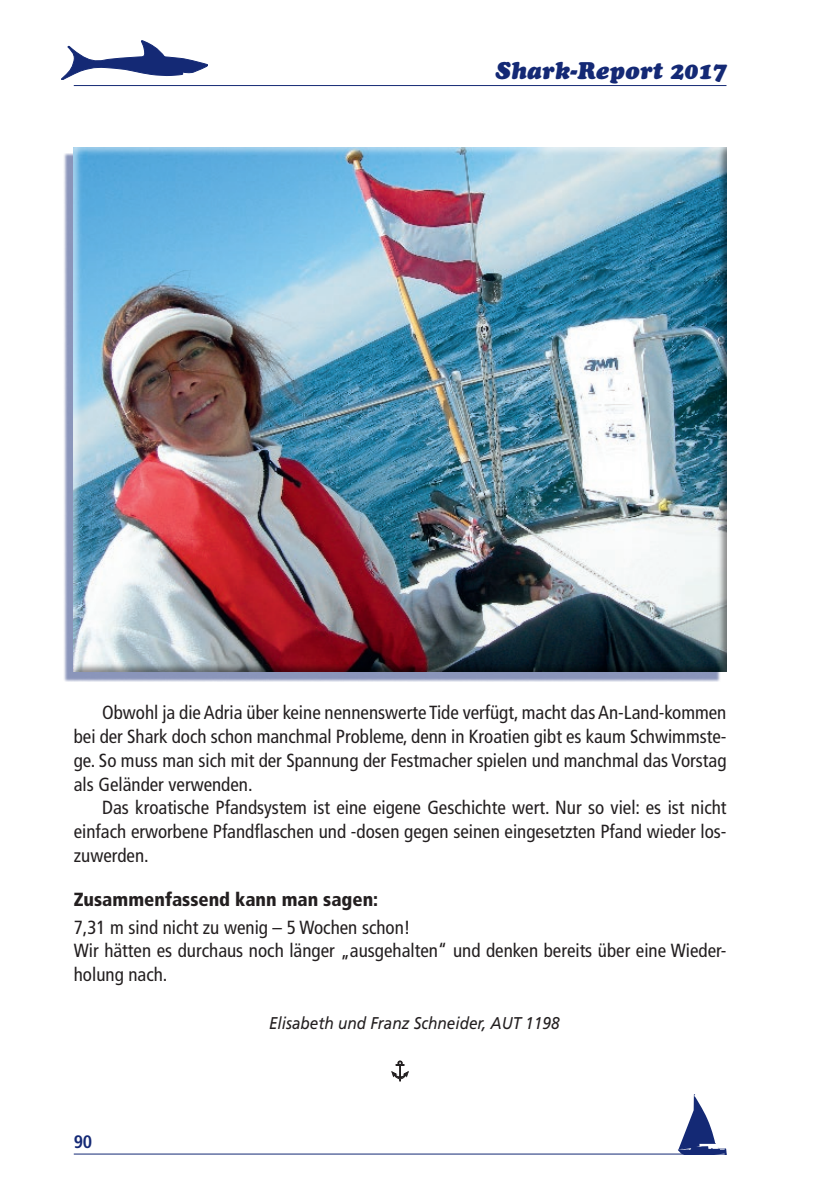
<style>
.page{position:relative;width:840px;height:1191px;background:#fff}
.page>*{position:absolute;margin:0;border:0;box-sizing:border-box;transform-origin:0 0}
.t1{font:25px "Transport";color:#231f20}
.t2{font:italic 24px "Cooper Black Std";color:#142975}
.t3{font:condensed 19px/23.8px "Frutiger";color:#231f20;text-align:justify}
.t4{font:900 condensed 19px "Frutiger";color:#231f20}
.t5{font:700 condensed 18px "Frutiger";color:#142975}
.t6{font:italic 17px "Frutiger";color:#231f20;scale:.9 1}
</style>
<div class="page">
<svg style="left:391px;top:1060px;width:17px;height:21px"></svg>
<div style="left:67px;top:140px;width:670px;height:532px;background:#231f20;opacity:.5"></div>
<hr style="left:74px;top:85px;width:652px;height:1px;background:#142975">
<svg style="left:61px;top:40px;width:147px;height:40px"></svg>
<hr style="left:74px;top:1153px;width:652px;height:1px;background:#142975">
<svg style="left:677px;top:1094px;width:49px;height:60px"></svg>
<p class="t2" style="left:495px;top:56px;width:232px">Shark-Report 2017</p>
<p class="t3" style="left:74px;top:701px;width:653px;text-indent:28px">Obwohl ja die Adria über keine nennenswerte Tide verfügt, macht das An-Land-kommen bei der Shark doch schon manchmal Probleme, denn in Kroatien gibt es kaum Schwimmste&shy;ge. So muss man sich mit der Spannung der Festmacher spielen und manchmal das Vorstag als Geländer verwenden.</p>
<p class="t3" style="left:74px;top:796px;width:654px;text-indent:28px">Das kroatische Pfandsystem ist eine eigene Geschichte wert. Nur so viel: es ist nicht einfach erworbene Pfandflaschen und -dosen gegen seinen eingesetzten Pfand wieder los&shy;zuwerden.</p>
<p class="t4" style="left:74px;top:887px;width:306px">Zusammenfassend kann man sagen:</p>
<p class="t3" style="left:74px;top:915px;width:653px;text-align:left">7,31 m sind nicht zu wenig – 5 Wochen schon!<br>Wir hätten es durchaus noch länger „ausgehalten“ und denken bereits über eine Wieder&shy;holung nach.</p>
<p class="t6" style="left:269px;top:1013px;width:324px">Elisabeth und Franz Schneider, AUT 1198</p>
<h1 class="t1" style="left:390px;top:1057px;width:20px">P</h1>
<p class="t5" style="left:74px;top:1131px;width:20px">90</p>
</div>
